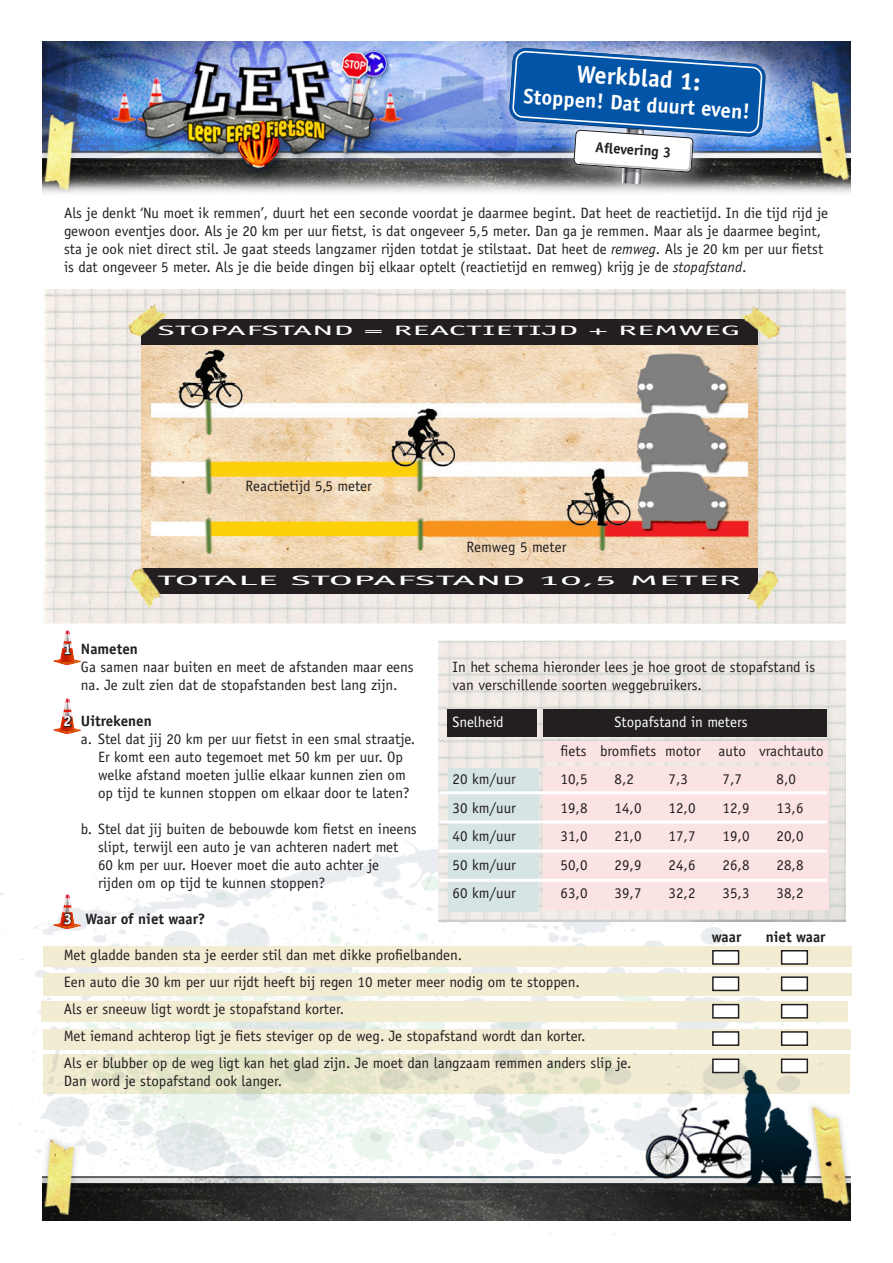
<style>
.page{position:relative;width:893px;height:1263px;background:#fff}
.page>*{position:absolute;margin:0;border:0;box-sizing:border-box;transform-origin:0 0}
.t1{font:700 24.3px "Officina Sans Std";color:#fff}
.t2{font:700 21px "Officina Sans Std";color:#fff}
.t3{font:15px/18px "Officina Sans Std";color:#231f20}
.t4{font:700 15px "Officina Sans Std";color:#231f20}
.t5{font:15px "Officina Sans Std";color:#fff}
.t6{font:700 14.55px "Officina Sans Std";color:#231f20}
.t7{font:13.65px "Officina Sans Std";color:#fff;scale:2.68 1}
.t8{font:13.65px "Officina Sans Std";color:#fff;scale:3.21 1}
.s1{font-style:italic}
.s2{font-weight:700;color:#fff}
.s3{font-weight:700}
.s4{color:#fff}
</style>
<div class="page">
<img style="left:0;top:893px;width:852px;height:342px">
<img style="left:42px;top:289px;width:804px;height:633px">
<img style="left:54px;top:698px;width:28px;height:36px">
<svg style="left:63px;top:715px;width:9px;height:13px"></svg>
<div style="left:43px;top:946px;width:808px;height:20px;background:#f2ecd3"></div>
<div style="left:41px;top:1001px;width:807px;height:20px;background:#f2ecd3"></div>
<div style="left:43px;top:1029px;width:807px;height:20px;background:#f2ecd3"></div>
<div style="left:43px;top:973px;width:808px;height:22px;background:#f2ecd3"></div>
<svg style="left:43px;top:1054px;width:806px;height:40px;background:#e5e4ca"></svg>
<img style="left:43px;top:42px;width:807px;height:152px">
<img style="left:482px;top:41px;width:312px;height:153px">
<img style="left:508px;top:47px;width:259px;height:137px">
<img style="left:53px;top:893px;width:29px;height:37px">
<img style="left:54px;top:629px;width:28px;height:37px">
<svg style="left:63px;top:641px;width:9px;height:15px"></svg>
<svg style="left:63px;top:911px;width:9px;height:14px"></svg>
<div style="left:713px;top:951px;width:26px;height:13px;background:#fff"></div>
<div style="left:712px;top:950px;width:27px;height:15px;border:2px solid #231f20"></div>
<div style="left:713px;top:977px;width:26px;height:13px;background:#fff"></div>
<div style="left:712px;top:976px;width:27px;height:15px;border:2px solid #231f20"></div>
<div style="left:713px;top:1004px;width:26px;height:14px;background:#fff"></div>
<div style="left:712px;top:1004px;width:27px;height:14px;border:2px solid #231f20"></div>
<div style="left:713px;top:1032px;width:26px;height:13px;background:#fff"></div>
<div style="left:712px;top:1031px;width:27px;height:15px;border:2px solid #231f20"></div>
<div style="left:713px;top:1059px;width:26px;height:13px;background:#fff"></div>
<div style="left:712px;top:1058px;width:27px;height:15px;border:2px solid #231f20"></div>
<div style="left:782px;top:951px;width:25px;height:13px;background:#fff"></div>
<div style="left:781px;top:950px;width:27px;height:15px;border:2px solid #231f20"></div>
<div style="left:782px;top:977px;width:25px;height:13px;background:#fff"></div>
<div style="left:781px;top:976px;width:27px;height:15px;border:2px solid #231f20"></div>
<div style="left:782px;top:1004px;width:25px;height:14px;background:#fff"></div>
<div style="left:781px;top:1004px;width:27px;height:14px;border:2px solid #231f20"></div>
<div style="left:782px;top:1032px;width:25px;height:13px;background:#fff"></div>
<div style="left:781px;top:1031px;width:27px;height:15px;border:2px solid #231f20"></div>
<div style="left:782px;top:1059px;width:25px;height:13px;background:#fff"></div>
<div style="left:781px;top:1058px;width:27px;height:15px;border:2px solid #231f20"></div>
<img style="left:141px;top:345px;width:617px;height:224px">
<div style="left:141px;top:319px;width:617px;height:26px;background:#231f20"></div>
<div style="left:141px;top:569px;width:617px;height:25px;background:#231f20"></div>
<img style="left:120px;top:294px;width:54px;height:58px">
<img style="left:114px;top:560px;width:57px;height:55px">
<img style="left:734px;top:296px;width:53px;height:58px">
<img style="left:737px;top:562px;width:57px;height:55px">
<div style="left:448px;top:709px;width:89px;height:27px;background:#231f20"></div>
<div style="left:544px;top:742px;width:283px;height:20px;background:#fce3e3"></div>
<div style="left:544px;top:709px;width:283px;height:27px;background:#231f20"></div>
<div style="left:543px;top:766px;width:286px;height:144px;background:#fce3e3"></div>
<div style="left:448px;top:768px;width:90px;height:143px;background:#d6e4e4"></div>
<hr style="left:439px;top:791px;width:388px;height:3px;background:#fff">
<hr style="left:439px;top:820px;width:388px;height:3px;background:#fff">
<hr style="left:439px;top:850px;width:388px;height:3px;background:#fff">
<hr style="left:439px;top:879px;width:388px;height:3px;background:#fff">
<h1 class="t1" style="left:578px;top:58px;width:125px;rotate:4deg">Werkblad 1:</h1>
<h2 class="t2" style="left:525px;top:83px;width:228px;rotate:4deg">Stoppen! Dat duurt even!</h2>
<p class="t6" style="left:596px;top:138px;width:77px;rotate:4deg">Afl evering 3</p>
<p class="t3" style="left:64px;top:204px;width:766px">Als je denkt ‘Nu moet ik remmen’, duurt het een seconde voordat je daarmee begint. Dat heet de reactietijd. In die tijd rijd je gewoon eventjes door. Als je 20 km per uur fietst, is dat ongeveer 5,5 meter. Dan ga je remmen. Maar als je daarmee begint, sta je ook niet direct stil. Je gaat steeds langzamer rijden totdat je stilstaat. Dat heet de <span class="s1">remweg</span>. Als je 20 km per uur fietst is dat ongeveer 5 meter. Als je die beide dingen bij elkaar optelt (reactietijd en remweg) krijg je de <span class="s1">stopafstand</span>.</p>
<p class="t7" style="left:158px;top:322px;width:219px">STOPAFSTAND = REACTIETIJD + REMWEG</p>
<p class="t3" style="left:245px;top:477px;width:128px">Reactietijd 5,5 meter</p>
<p class="t3" style="left:466px;top:538px;width:102px">Remweg 5 meter</p>
<p class="t8" style="left:157px;top:573px;width:183px">TOTALE STOPAFSTAND 10,5 METER</p>
<p class="t3" style="left:81px;top:640px;width:334px;text-indent:-18px"><span class="s2">1</span> <span class="s3">Nameten<br></span>Ga samen naar buiten en meet de afstanden maar eens na. Je zult zien dat de stopafstanden best lang zijn.</p>
<p class="t4" style="left:63px;top:712px;width:90px"><span class="s4">2</span> Uitrekenen</p>
<p class="t3" style="left:81px;top:730px;width:336px">a. Stel dat jij 20 km per uur fietst in een smal straatje.</p>
<p class="t3" style="left:98px;top:748px;width:307px">Er komt een auto tegemoet met 50 km per uur. Op</p>
<p class="t3" style="left:98px;top:766px;width:309px">welke afstand moeten jullie elkaar kunnen zien om</p>
<p class="t3" style="left:98px;top:784px;width:313px">op tijd te kunnen stoppen om elkaar door te laten?</p>
<p class="t3" style="left:98px;top:820px;width:320px;text-indent:-17px">b. Stel dat jij buiten de bebouwde kom fietst en ineens slipt, terwijl een auto je van achteren nadert met 60 km per uur. Hoever moet die auto achter je rijden om op tijd te kunnen stoppen?</p>
<p class="t4" style="left:64px;top:909px;width:143px"><span class="s4">3</span> Waar of niet waar?</p>
<p class="t3" style="left:453px;top:658px;width:364px">In het schema hieronder lees je hoe groot de stopafstand is van verschillende soorten weggebruikers.</p>
<p class="t5" style="left:453px;top:713px;width:53px">Snelheid</p>
<p class="t5" style="left:615px;top:713px;width:135px">Stopafstand in meters</p>
<p class="t3" style="left:561px;top:742px;width:265px">fiets bromfiets motor auto vrachtauto</p>
<p class="t3" style="left:453px;top:770px;width:65px">20 km/uur</p>
<p class="t3" style="left:561px;top:770px;width:28px">10,5</p>
<p class="t3" style="left:615px;top:770px;width:21px">8,2</p>
<p class="t3" style="left:669px;top:770px;width:21px">7,3</p>
<p class="t3" style="left:723px;top:770px;width:21px">7,7</p>
<p class="t3" style="left:777px;top:770px;width:21px">8,0</p>
<p class="t3" style="left:453px;top:799px;width:65px">30 km/uur</p>
<p class="t3" style="left:561px;top:799px;width:28px">19,8</p>
<p class="t3" style="left:615px;top:799px;width:28px">14,0</p>
<p class="t3" style="left:669px;top:799px;width:28px">12,0</p>
<p class="t3" style="left:723px;top:799px;width:28px">12,9</p>
<p class="t3" style="left:777px;top:799px;width:28px">13,6</p>
<p class="t3" style="left:453px;top:827px;width:65px">40 km/uur</p>
<p class="t3" style="left:561px;top:827px;width:28px">31,0</p>
<p class="t3" style="left:615px;top:827px;width:28px">21,0</p>
<p class="t3" style="left:669px;top:827px;width:28px">17,7</p>
<p class="t3" style="left:723px;top:827px;width:28px">19,0</p>
<p class="t3" style="left:777px;top:827px;width:28px">20,0</p>
<p class="t3" style="left:453px;top:856px;width:65px">50 km/uur</p>
<p class="t3" style="left:561px;top:856px;width:28px">50,0</p>
<p class="t3" style="left:615px;top:856px;width:28px">29,9</p>
<p class="t3" style="left:669px;top:856px;width:28px">24,6</p>
<p class="t3" style="left:723px;top:856px;width:28px">26,8</p>
<p class="t3" style="left:777px;top:856px;width:28px">28,8</p>
<p class="t3" style="left:453px;top:884px;width:65px">60 km/uur</p>
<p class="t3" style="left:561px;top:884px;width:28px">63,0</p>
<p class="t3" style="left:615px;top:884px;width:28px">39,7</p>
<p class="t3" style="left:669px;top:884px;width:28px">32,2</p>
<p class="t3" style="left:723px;top:884px;width:28px">35,3</p>
<p class="t3" style="left:777px;top:884px;width:28px">38,2</p>
<p class="t4" style="left:712px;top:927px;width:31px">waar</p>
<p class="t4" style="left:766px;top:927px;width:61px">niet waar</p>
<p class="t3" style="left:64px;top:941px;width:569px;line-height:27px">Met gladde banden sta je eerder stil dan met dikke profielbanden.<br>Een auto die 30 km per uur rijdt heeft bij regen 10 meter meer nodig om te stoppen.<br>Als er sneeuw ligt wordt je stopafstand korter.<br>Met iemand achterop ligt je fiets steviger op de weg. Je stopafstand wordt dan korter.<br>Als er blubber op de weg ligt kan het glad zijn. Je moet dan langzaam remmen anders slip je.</p>
<p class="t3" style="left:64px;top:1072px;width:220px">Dan word je stopafstand ook langer.</p>
</div>
